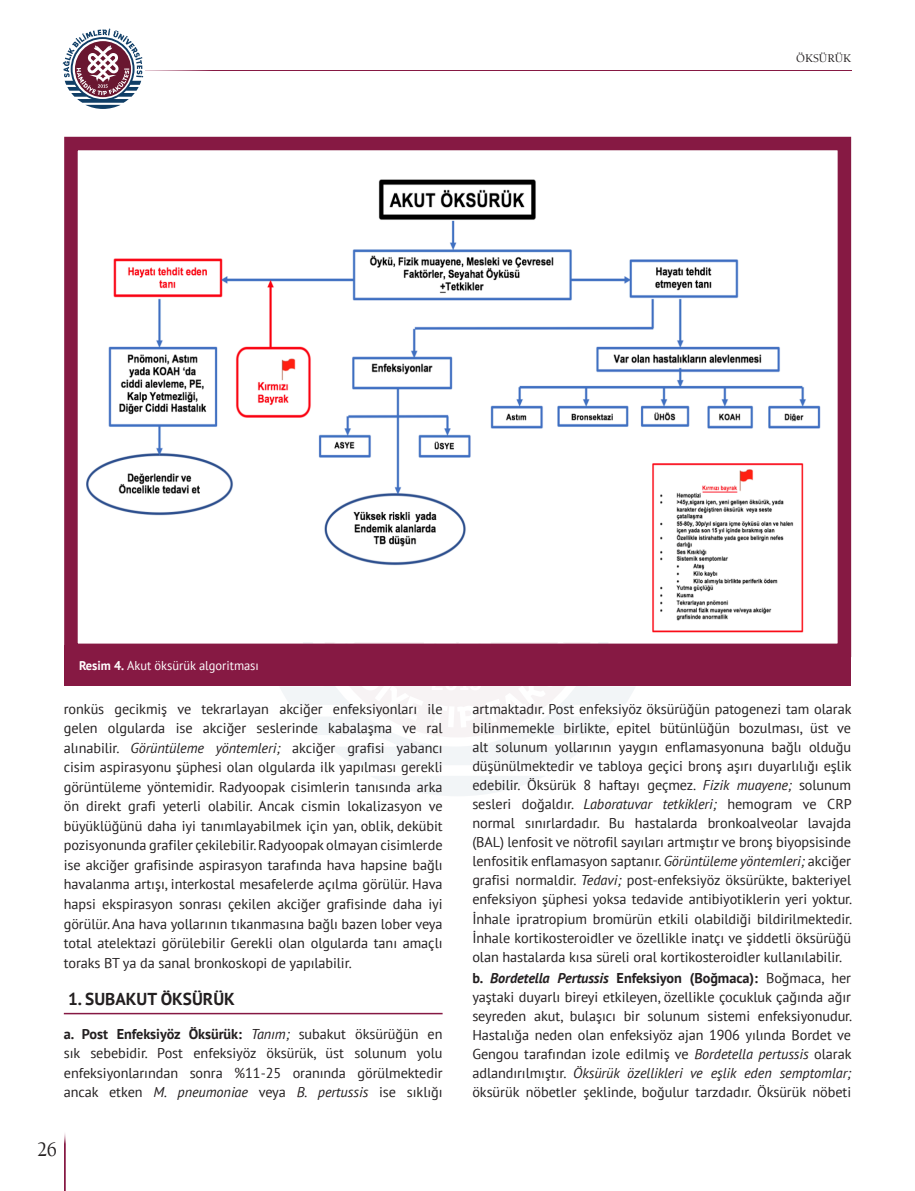
<style>
.page{position:relative;width:915px;height:1191px;background:#fff}
.page>*{position:absolute;margin:0;border:0;box-sizing:border-box;transform-origin:0 0}
.t1{font:21px "Berkeley Regular Tr";color:#231f20;scale:.92 1}
.ARA_BASLIKkkkkk{font:700 17.25px "PT Sans";color:#231f20}
.YAZI{font:14.25px/19px "PT Sans";letter-spacing:-.005em;color:#231f20;text-align:justify}
.RESIM-ALTI{font:12.75px "PT Sans";color:#fff}
.t2{font:12px "Berkeley Regular Tr";color:#231f20}
.s1{font-weight:700}
.s2{font-style:italic}
.s3{font-weight:700;font-style:italic}
</style>
<div class="page">
<hr style="left:85px;top:70px;width:765px;height:1px;background:#861943">
<svg style="left:63px;top:29px;width:80px;height:80px"></svg>
<hr style="left:64px;top:1131px;width:1px;height:60px;background:#861943">
<hr style="left:64px;top:1012px;width:378px;height:2px;background:#861943">
<img style="left:86px;top:179px;width:735px;height:454px">
<div style="left:64px;top:137px;width:786px;height:520px;border:14px solid #861943"></div>
<div style="left:64px;top:645px;width:786px;height:41px;background:#861943"></div>
<p class="t2" style="left:796px;top:51px;width:56px">ÖKSÜRÜK</p>
<p class="RESIM-ALTI" style="left:79px;top:657px;width:181px"><span class="s1">Resim 4.</span> Akut öksürük algoritması</p>
<p class="YAZI" style="left:64px;top:698px;width:380px;line-height:19.5px">ronküs gecikmiş ve tekrarlayan akciğer enfeksiyonları ile gelen olgularda ise akciğer seslerinde kabalaşma ve ral alınabilir. <span class="s2">Görüntüleme yöntemleri;</span> akciğer grafisi yabancı cisim aspirasyonu şüphesi olan olgularda ilk yapılması gerekli görüntüleme yöntemidir. Radyoopak cisimlerin tanısında arka ön direkt grafi yeterli olabilir. Ancak cismin lokalizasyon ve büyüklüğünü daha iyi tanımlayabilmek için yan, oblik, dekübit pozisyonunda grafiler çekilebilir. Radyoopak olmayan cisimlerde ise akciğer grafisinde aspirasyon tarafında hava hapsine bağlı havalanma artışı, interkostal mesafelerde açılma görülür. Hava hapsi ekspirasyon sonrası çekilen akciğer grafisinde daha iyi görülür. Ana hava yollarının tıkanmasına bağlı bazen lober veya total atelektazi görülebilir Gerekli olan olgularda tanı amaçlı toraks BT ya da sanal bronkoskopi de yapılabilir.</p>
<p class="ARA_BASLIKkkkkk" style="left:68px;top:987px;width:168px">1. SUBAKUT ÖKSÜRÜK</p>
<p class="YAZI" style="left:64px;top:1023px;width:380px;line-height:19.5px"><span class="s1">a. Post Enfeksiyöz Öksürük:</span> <span class="s2">Tanım;</span> subakut öksürüğün en sık sebebidir. Post enfeksiyöz öksürük, üst solunum yolu enfeksiyonlarından sonra %11-25 oranında görülmektedir ancak etken <span class="s2">M. pneumoniae</span> veya <span class="s2">B. pertussis</span> ise sıklığı</p>
<h1 class="t1" style="left:37px;top:1136px;width:23px">26</h1>
<p class="YAZI" style="left:472px;top:698px;width:381px">artmaktadır. Post enfeksiyöz öksürüğün patogenezi tam olarak bilinmemekle birlikte, epitel bütünlüğün bozulması, üst ve alt solunum yollarının yaygın enflamasyonuna bağlı olduğu düşünülmektedir ve tabloya geçici bronş aşırı duyarlılığı eşlik edebilir. Öksürük 8 haftayı geçmez. <span class="s2">Fizik muayene;</span> solunum sesleri doğaldır. <span class="s2">Laboratuvar tetkikleri;</span> hemogram ve CRP normal sınırlardadır. Bu hastalarda bronkoalveolar lavajda (BAL) lenfosit ve nötrofil sayıları artmıştır ve bronş biyopsisinde lenfositik enflamasyon saptanır. <span class="s2">Görüntüleme yöntemleri;</span> akciğer grafisi normaldir. <span class="s2">Tedavi;</span> post-enfeksiyöz öksürükte, bakteriyel enfeksiyon şüphesi yoksa tedavide antibiyotiklerin yeri yoktur.<br>İnhale ipratropium bromürün etkili olabildiği bildirilmektedir.<br>İnhale kortikosteroidler ve özellikle inatçı ve şiddetli öksürüğü olan hastalarda kısa süreli oral kortikosteroidler kullanılabilir.</p>
<p class="YAZI" style="left:472px;top:968px;width:381px"><span class="s1">b.</span> <span class="s3">Bordetella Pertussis</span> <span class="s1">Enfeksiyon (Boğmaca):</span> Boğmaca, her yaştaki duyarlı bireyi etkileyen, özellikle çocukluk çağında ağır seyreden akut, bulaşıcı bir solunum sistemi enfeksiyonudur.<br>Hastalığa neden olan enfeksiyöz ajan 1906 yılında Bordet ve Gengou tarafından izole edilmiş ve <span class="s2">Bordetella pertussis</span> olarak adlandırılmıştır. <span class="s2">Öksürük özellikleri ve eşlik eden semptomlar; </span>öksürük nöbetler şeklinde, boğulur tarzdadır. Öksürük nöbeti</p>
</div>
